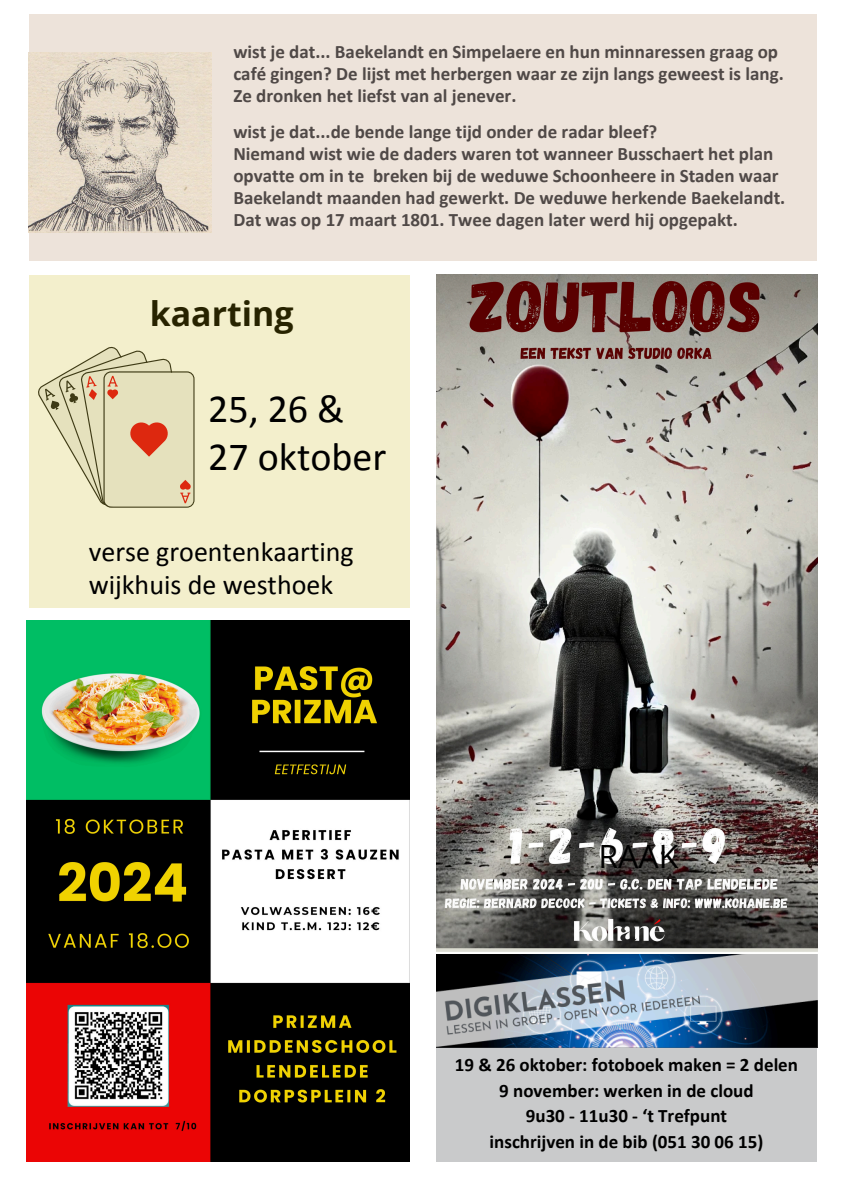
<style>
.page{position:relative;width:842px;height:1191px;background:#fff}
.page>*{position:absolute;margin:0;border:0;box-sizing:border-box;transform-origin:0 0}
.t1{font:40px/48px "Calibri";color:#000}
.t2{font:700 33.8px "Open Sans";color:#000}
.t3{font:32px "Open Sans";color:#000}
.t4{font:28px/33px "Calibri";color:#000}
.t5{font:700 19px/22px "Calibri";color:#504947}
.t6{font:700 19px "Calibri";color:#000}
</style>
<div class="page">
<div style="left:29px;top:14px;width:787px;height:247px;background:#ede3da"></div>
<img style="left:29px;top:53px;width:183px;height:180px">
<svg style="left:29px;top:275px;width:381px;height:333px;background:#eee9c6"></svg>
<img style="left:27px;top:620px;width:382px;height:542px">
<img style="left:436px;top:275px;width:381px;height:772px">
<div style="left:436px;top:1047px;width:380px;height:115px;background:#c9cacb"></div>
<p class="t5" style="left:233px;top:42px;width:552px">wist je dat... Baekelandt en Simpelaere en hun minnaressen graag op café gingen? De lijst met herbergen waar ze zijn langs geweest is lang.<br>Ze dronken het liefst van al jenever.</p>
<p class="t5" style="left:233px;top:122px;width:425px">wist je dat...de bende lange tijd onder de radar bleef?</p>
<p class="t5" style="left:233px;top:144px;width:553px">Niemand wist wie de daders waren tot wanneer Busschaert het plan opvatte om in te breken bij de weduwe Schoonheere in Staden waar<br>Baekelandt maanden had gewerkt. De weduwe herkende Baekelandt.</p>
<p class="t5" style="left:233px;top:210px;width:506px">Dat was op 17 maart 1801. Twee dagen later werd hij opgepakt.</p>
<h3 class="t2" style="left:150px;top:290px;width:145px">kaarting</h3>
<p class="t1" style="left:208px;top:388px;width:180px">25, 26 &amp;<br>27 oktober</p>
<p class="t4" style="left:89px;top:537px;width:266px">verse groentenkaarting wijkhuis de westhoek</p>
<h2 class="t3" style="left:598px;top:834px;width:81px">RAAK</h2>
<p class="t6" style="left:455px;top:1057px;width:344px">19 &amp; 26 oktober: fotoboek maken = 2 delen</p>
<p class="t6" style="left:499px;top:1082px;width:256px">9 november: werken in de cloud</p>
<p class="t6" style="left:526px;top:1108px;width:203px">9u30 - 11u30 - ‘t Trefpunt</p>
<p class="t6" style="left:489px;top:1133px;width:275px">inschrijven in de bib (051 30 06 15)</p>
</div>
